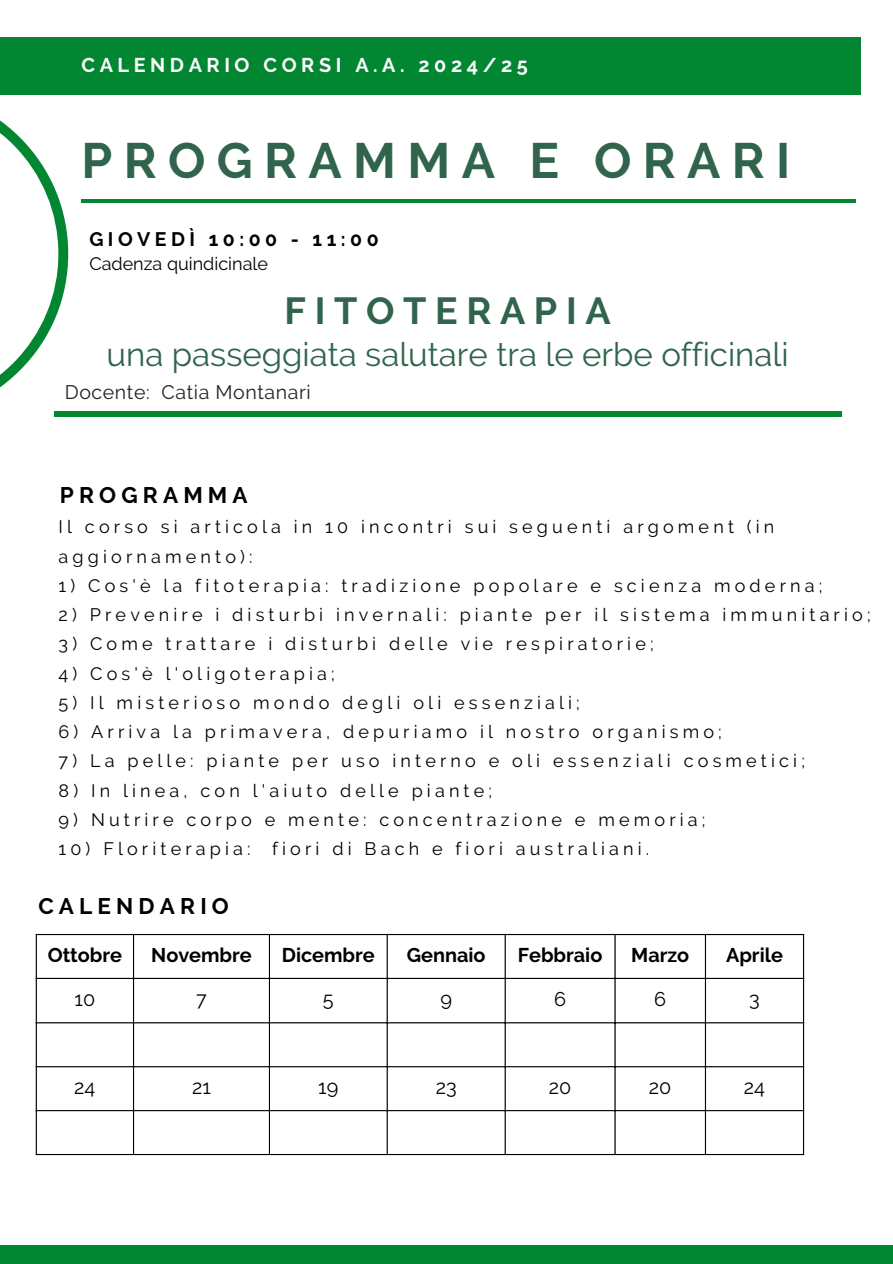
<style>
.page{position:relative;width:893px;height:1264px;background:#fff}
.page>*{position:absolute;margin:0;border:0;box-sizing:border-box;transform-origin:0 0}
.t1{font:700 49.5px "Raleway";letter-spacing:.23em;color:#30644c}
.t2{font:700 37.65px "Raleway";letter-spacing:.23em;color:#30644c}
.t3{font:33px "Raleway";color:#30644c}
.t4{font:700 22.5px "Raleway";letter-spacing:.23em;color:#000}
.t5{font:700 19.8px "Raleway";color:#000}
.t6{font:700 19.8px "Raleway";letter-spacing:.23em;color:#fdfdfd}
.t7{font:19.8px "Raleway";color:#000}
.t8{font:19.5px "Raleway";letter-spacing:.03em;color:#222}
.t9{font:700 19.5px "Raleway";letter-spacing:.23em;color:#000}
.t10{font:18px/29.2px "Raleway";letter-spacing:.23em;color:#000}
.t11{font:18px "Raleway";color:#000}
</style>
<div class="page">
<div style="left:0;top:38px;width:860px;height:57px;background:#038632"></div>
<svg style="left:0;top:120px;width:68px;height:268px"></svg>
<div style="left:54px;top:411px;width:787px;height:6px;background:#038632"></div>
<div style="left:0;top:1244px;width:892px;height:19px;background:#038632"></div>
<hr style="left:36px;top:935px;width:1px;height:218px;background:#000">
<hr style="left:133px;top:935px;width:1px;height:218px;background:#000">
<hr style="left:269px;top:935px;width:1px;height:218px;background:#000">
<hr style="left:386px;top:935px;width:2px;height:218px;background:#000">
<hr style="left:504px;top:935px;width:1px;height:218px;background:#000">
<hr style="left:614px;top:935px;width:1px;height:218px;background:#000">
<hr style="left:704px;top:935px;width:2px;height:218px;background:#000">
<hr style="left:802px;top:935px;width:2px;height:218px;background:#000">
<hr style="left:36px;top:934px;width:768px;height:1px;background:#000">
<hr style="left:36px;top:977px;width:768px;height:2px;background:#000">
<hr style="left:36px;top:1022px;width:768px;height:1px;background:#000">
<hr style="left:36px;top:1066px;width:768px;height:1px;background:#000">
<hr style="left:36px;top:1110px;width:768px;height:1px;background:#000">
<hr style="left:36px;top:1153px;width:768px;height:2px;background:#000">
<hr style="left:81px;top:200px;width:774px;height:3px;background:#038632">
<p class="t6" style="left:81px;top:53px;width:448px">CALENDARIO CORSI A.A. 2024/25</p>
<h1 class="t1" style="left:81px;top:131px;width:710px">PROGRAMMA E ORARI</h1>
<p class="t9" style="left:89px;top:228px;width:291px">GIOVEDÌ 10:00 - 11:00</p>
<p class="t11" style="left:89px;top:253px;width:180px">Cadenza quindicinale</p>
<h2 class="t2" style="left:284px;top:289px;width:327px">FITOTERAPIA</h2>
<h3 class="t3" style="left:107px;top:334px;width:683px">una passeggiata salutare tra le erbe officinali</h3>
<p class="t8" style="left:65px;top:381px;width:247px">Docente: Catia Montanari</p>
<p class="t4" style="left:60px;top:481px;width:189px">PROGRAMMA</p>
<p class="t10" style="left:59px;top:512px;width:717px">Il corso si articola in 10 incontri sui seguenti argoment (in aggiornamento):</p>
<p class="t10" style="left:59px;top:571px;width:765px">1) Cos'è la fitoterapia: tradizione popolare e scienza moderna;</p>
<p class="t10" style="left:59px;top:600px;width:813px">2) Prevenire i disturbi invernali: piante per il sistema immunitario;</p>
<p class="t10" style="left:59px;top:629px;width:596px">3) Come trattare i disturbi delle vie respiratorie;</p>
<p class="t10" style="left:59px;top:658px;width:278px">4) Cos'è l'oligoterapia;</p>
<p class="t10" style="left:59px;top:688px;width:522px">5) Il misterioso mondo degli oli essenziali;</p>
<p class="t10" style="left:59px;top:717px;width:664px">6) Arriva la primavera, depuriamo il nostro organismo;</p>
<p class="t10" style="left:59px;top:746px;width:747px">7) La pelle: piante per uso interno e oli essenziali cosmetici;</p>
<p class="t10" style="left:59px;top:775px;width:435px">8) In linea, con l'aiuto delle piante;</p>
<p class="t10" style="left:59px;top:805px;width:648px">9) Nutrire corpo e mente: concentrazione e memoria;</p>
<p class="t10" style="left:59px;top:834px;width:592px">10) Floriterapia: fiori di Bach e fiori australiani.</p>
<p class="t4" style="left:38px;top:892px;width:192px">CALENDARIO</p>
<p class="t5" style="left:48px;top:943px;width:76px">Ottobre</p>
<p class="t5" style="left:151px;top:943px;width:102px">Novembre</p>
<p class="t5" style="left:282px;top:943px;width:94px">Dicembre</p>
<p class="t5" style="left:407px;top:943px;width:80px">Gennaio</p>
<p class="t5" style="left:517px;top:943px;width:86px">Febbraio</p>
<p class="t5" style="left:631px;top:943px;width:60px">Marzo</p>
<p class="t5" style="left:726px;top:943px;width:58px">Aprile</p>
<p class="t7" style="left:75px;top:987px;width:22px">10</p>
<p class="t7" style="left:196px;top:987px;width:12px">7</p>
<p class="t7" style="left:323px;top:987px;width:12px">5</p>
<p class="t7" style="left:440px;top:987px;width:13px">9</p>
<p class="t7" style="left:554px;top:987px;width:13px">6</p>
<p class="t7" style="left:654px;top:987px;width:13px">6</p>
<p class="t7" style="left:749px;top:987px;width:12px">3</p>
<p class="t7" style="left:74px;top:1075px;width:23px">24</p>
<p class="t7" style="left:192px;top:1075px;width:20px">21</p>
<p class="t7" style="left:318px;top:1075px;width:22px">19</p>
<p class="t7" style="left:435px;top:1075px;width:22px">23</p>
<p class="t7" style="left:549px;top:1075px;width:24px">20</p>
<p class="t7" style="left:649px;top:1075px;width:24px">20</p>
<p class="t7" style="left:743px;top:1075px;width:23px">24</p>
</div>
